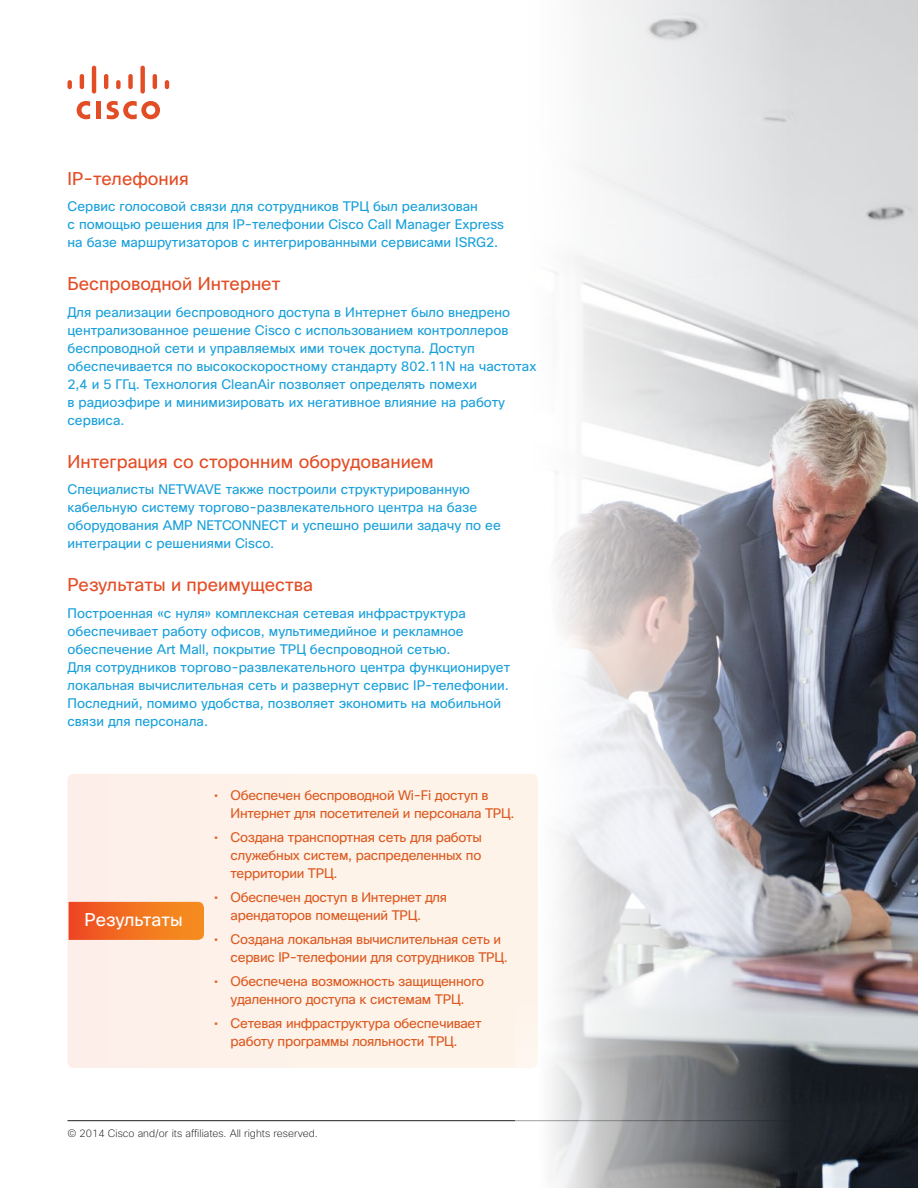
<style>
.page{position:relative;width:918px;height:1188px;background:#fff}
.page>*{position:absolute;margin:0;border:0;box-sizing:border-box;transform-origin:0 0}
.t1{font:18px "Cisco Sans";color:#e34d25}
.t2{font:18px "Cisco Sans";color:#fff}
.t3{font:13.5px/18px "Cisco Sans";color:#19a0db}
.t4{font:13.5px/18px "Cisco Sans";letter-spacing:-.02em;color:#dc5a21}
.t5{font:200 10.5px "Cisco Sans";color:#231f20}
</style>
<div class="page">
<div style="left:68px;top:774px;width:470px;height:294px;background:#fef3e9;border-radius:6px"></div>
<svg style="left:69px;top:902px;width:135px;height:38px;background:#f27021"></svg>
<hr style="left:68px;top:1120px;width:782px;height:1px;background:#231f20">
<div style="left:96px;top:101px;width:5px;height:18px;background:#e34d25"></div>
<svg style="left:77px;top:101px;width:13px;height:18px"></svg>
<svg style="left:107px;top:101px;width:53px;height:18px"></svg>
<div style="left:67px;top:80px;width:5px;height:9px;background:#e34d25;border-radius:2px"></div>
<hr style="left:80px;top:74px;width:4px;height:15px;background:#e34d25;border-radius:2px">
<hr style="left:92px;top:66px;width:4px;height:28px;background:#e34d25;border-radius:2px">
<hr style="left:104px;top:74px;width:4px;height:15px;background:#e34d25;border-radius:2px">
<div style="left:116px;top:80px;width:5px;height:9px;background:#e34d25;border-radius:2px"></div>
<div style="left:128px;top:74px;width:5px;height:15px;background:#e34d25;border-radius:2px"></div>
<div style="left:140px;top:66px;width:5px;height:28px;background:#e34d25;border-radius:2px"></div>
<hr style="left:153px;top:74px;width:4px;height:15px;background:#e34d25;border-radius:2px">
<svg style="left:165px;top:80px;width:4px;height:9px"></svg>
<div style="left:515px;top:986px;width:403px;height:202px;background:linear-gradient(to bottom,#fef3ea,#feffff)"></div>
<img style="left:524px;top:0;width:394px;height:1188px">
<h1 class="t1" style="left:68px;top:167px;width:123px">IP-телефония</h1>
<p class="t3" style="left:68px;top:198px;width:438px">Сервис голосовой связи для сотрудников ТРЦ был реализован<br>с помощью решения для IP-телефонии Cisco Call Manager Express на базе маршрутизаторов с интегрированными сервисами ISRG2.</p>
<h1 class="t1" style="left:68px;top:273px;width:214px">Беспроводной Интернет</h1>
<p class="t3" style="left:68px;top:303px;width:471px">Для реализации беспроводного доступа в Интернет было внедрено централизованное решение Cisco с использованием контроллеров беспроводной сети и управляемых ими точек доступа. Доступ обеспечивается по высокоскоростному стандарту 802.11N на частотах 2,4 и 5 ГГц. Технология CleanAir позволяет определять помехи<br>в радиоэфире и минимизировать их негативное влияние на работу сервиса.</p>
<h1 class="t1" style="left:68px;top:450px;width:368px">Интеграция со сторонним оборудованием</h1>
<p class="t3" style="left:68px;top:481px;width:435px">Специалисты NETWAVE также построили структурированную кабельную систему торгово-развлекательного центра на базе оборудования AMP NETCONNECT и успешно решили задачу по ее интеграции с решениями Cisco.</p>
<h1 class="t1" style="left:68px;top:574px;width:247px">Результаты и преимущества</h1>
<p class="t3" style="left:68px;top:604px;width:444px">Построенная «с нуля» комплексная сетевая инфраструктура обеспечивает работу офисов, мультимедийное и рекламное обеспечение Art Mall, покрытие ТРЦ беспроводной сетью.<br>Для сотрудников торгово-развлекательного центра функционирует локальная вычислительная сеть и развернут сервис IP-телефонии.<br>Последний, помимо удобства, позволяет экономить на мобильной связи для персонала.</p>
<h1 class="t2" style="left:85px;top:908px;width:100px">Результаты</h1>
<p class="t4" style="left:231px;top:786px;width:285px;text-indent:-16px">• Обеспечен беспроводной Wi-Fi доступ в<br>Интернет для посетителей и персонала ТРЦ.</p>
<p class="t4" style="left:231px;top:828px;width:253px;text-align:justify;text-indent:-16px">• Создана транспортная сеть для работы служебных систем, распределенных по территории ТРЦ.</p>
<p class="t4" style="left:231px;top:888px;width:218px;text-indent:-16px">• Обеспечен доступ в Интернет для арендаторов помещений ТРЦ.</p>
<p class="t4" style="left:231px;top:930px;width:279px;text-indent:-16px">• Создана локальная вычислительная сеть и сервис IP-телефонии для сотрудников ТРЦ.</p>
<p class="t4" style="left:214px;top:972px;width:272px;text-align:center">• Обеспечена возможность защищенного удаленного доступа к системам ТРЦ.</p>
<p class="t4" style="left:214px;top:1014px;width:269px;text-align:center">• Сетевая инфраструктура обеспечивает работу программы лояльности ТРЦ.</p>
<p class="t5" style="left:68px;top:1127px;width:252px">© 2014 Cisco and/or its affiliates. All rights reserved.</p>
</div>
